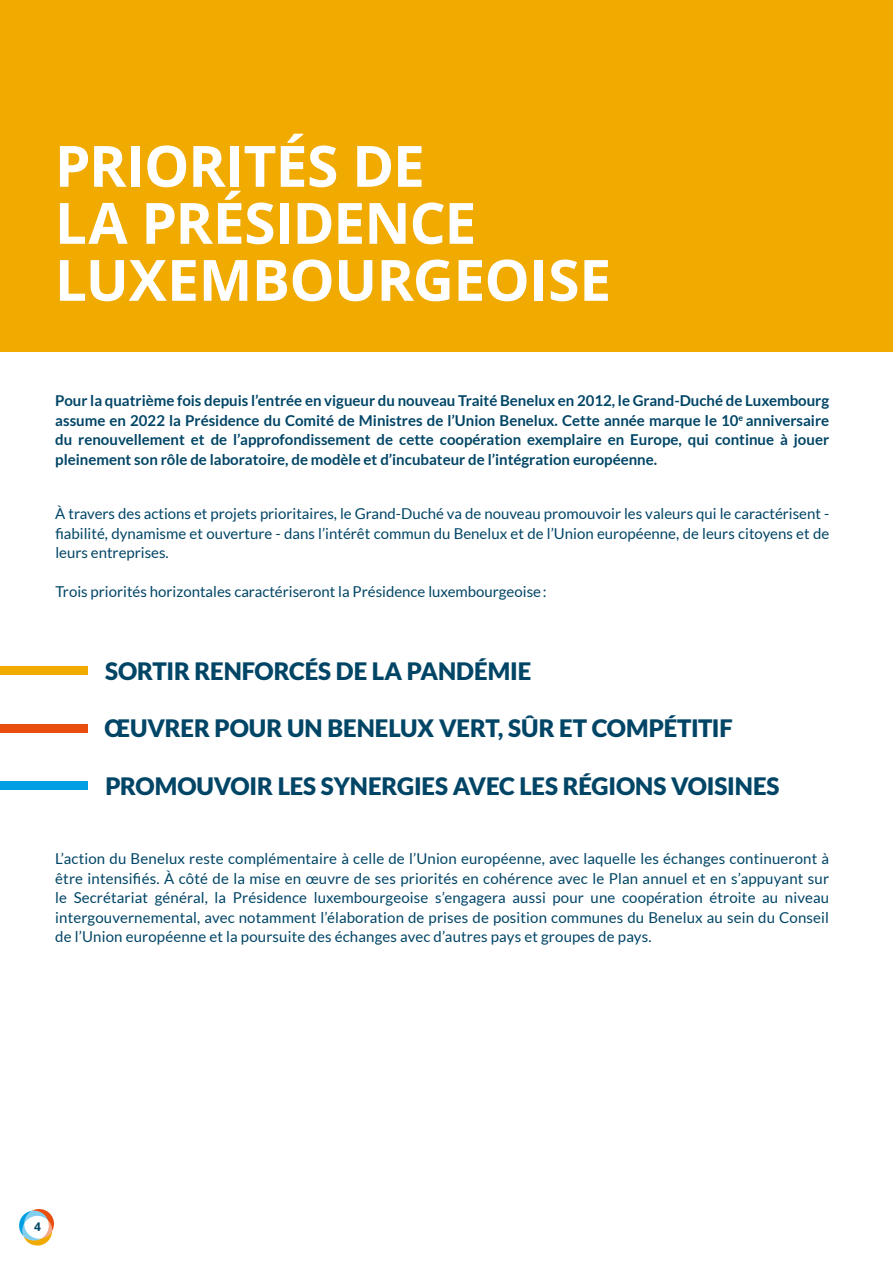
<style>
.page{position:relative;width:893px;height:1263px;background:#fff}
.page>*{position:absolute;margin:0;border:0;box-sizing:border-box;transform-origin:0 0}
.t1{font:700 57px/57px "Open Sans";letter-spacing:-.01em;color:#fff}
.t2{font:900 24px "Lato";letter-spacing:-.005em;color:#004566}
.t3{font:15px/19.5px "Lato";color:#004566;text-align:justify}
.t4{font:700 15px/19.5px "Lato";color:#004566;text-align:justify}
.t5{font:700 12px "Open Sans";color:#004566}
</style>
<div class="page">
<div style="left:0;top:781px;width:88px;height:9px;background:#009fe3"></div>
<div style="left:0;top:724px;width:88px;height:8px;background:#e94e0f"></div>
<div style="left:0;top:666px;width:88px;height:9px;background:#f0aa00"></div>
<div style="left:0;top:0;width:893px;height:351px;background:#f0aa00"></div>
<svg style="left:19px;top:1209px;width:35px;height:37px"></svg>
<h1 class="t1" style="left:55px;top:136px;width:558px">PRIORITÉS DE<br>LA PRÉSIDENCE<br>LUXEMBOURGEOISE</h1>
<p class="t4" style="left:55px;top:391px;width:775px">Pour la quatrième fois depuis l’entrée en vigueur du nouveau Traité Benelux en 2012, le Grand-Duché de Luxembourg assume en 2022 la Présidence du Comité de Ministres de l’Union Benelux. Cette année marque le 10<sup>e</sup> anniversaire du renouvellement et de l’approfondissement de cette coopération exemplaire en Europe, qui continue à jouer pleinement son rôle de laboratoire, de modèle et d’incubateur de l’intégration européenne.</p>
<p class="t3" style="left:55px;top:504px;width:775px">À travers des actions et projets prioritaires, le Grand-Duché va de nouveau promouvoir les valeurs qui le caractérisent - fiabilité, dynamisme et ouverture - dans l’intérêt commun du Benelux et de l’Union européenne, de leurs citoyens et de leurs entreprises.</p>
<p class="t3" style="left:55px;top:582px;width:493px">Trois priorités horizontales caractériseront la Présidence luxembourgeoise:</p>
<h2 class="t2" style="left:105px;top:657px;width:427px">SORTIR RENFORCÉS DE LA PANDÉMIE</h2>
<h2 class="t2" style="left:105px;top:715px;width:630px">ŒUVRER POUR UN BENELUX VERT, SÛR ET COMPÉTITIF</h2>
<h2 class="t2" style="left:105px;top:772px;width:676px">PROMOUVOIR LES SYNERGIES AVEC LES RÉGIONS VOISINES</h2>
<p class="t3" style="left:55px;top:849px;width:775px">L’action du Benelux reste complémentaire à celle de l’Union européenne, avec laquelle les échanges continueront à être intensifiés. À côté de la mise en œuvre de ses priorités en cohérence avec le Plan annuel et en s’appuyant sur le Secrétariat général, la Présidence luxembourgeoise s’engagera aussi pour une coopération étroite au niveau intergouvernemental, avec notamment l’élaboration de prises de position communes du Benelux au sein du Conseil de l’Union européenne et la poursuite des échanges avec d’autres pays et groupes de pays.</p>
<p class="t5" style="left:34px;top:1218px;width:8px">4</p>
</div>
